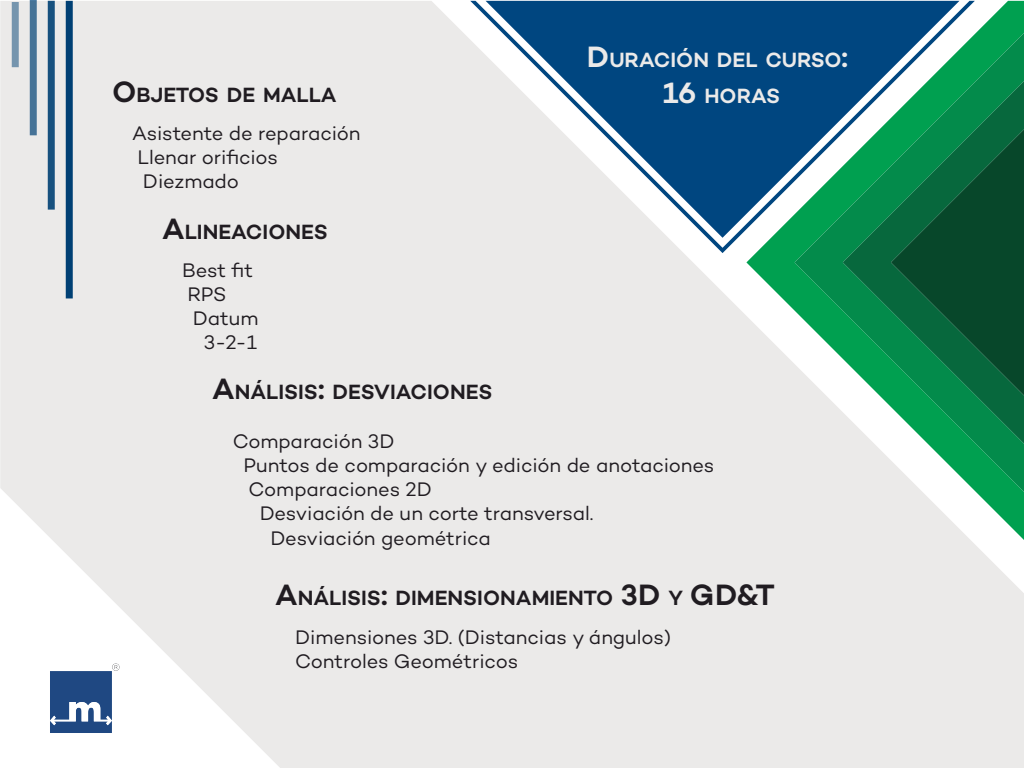
<style>
.page{position:relative;width:1024px;height:768px;background:#fff}
.page>*{position:absolute;margin:0;border:0;box-sizing:border-box;transform-origin:0 0}
.t1{font:600 21px "Campton";color:#201c21}
.t2{font:600 21px/36px "Campton";color:#ebeae9;text-align:center}
.t3{font:20px/24px "Campton";letter-spacing:-.01em;color:#201c21}
.s1{font-size:30px}
</style>
<div class="page">
<div style="left:0;top:1px;width:1024px;height:767px;background:#ebeae9"></div>
<svg style="left:470px;top:1px;width:276px;height:252px;fill:#ebeae9"></svg>
<svg style="left:486px;top:1px;width:260px;height:237px;fill:#004680"></svg>
<svg style="left:746px;top:1px;width:278px;height:539px"></svg>
<svg style="left:795px;top:33px;width:229px;height:459px"></svg>
<svg style="left:843px;top:81px;width:181px;height:363px"></svg>
<svg style="left:891px;top:129px;width:133px;height:266px;background:#076037"></svg>
<img style="left:19px;top:640px;width:124px;height:124px">
<div style="left:66px;top:1px;width:7px;height:297px;background:#004074"></div>
<div style="left:48px;top:1px;width:7px;height:209px;background:#17517f"></div>
<div style="left:30px;top:0;width:7px;height:135px;background:#467397"></div>
<div style="left:12px;top:2px;width:7px;height:65px;background:#7595ae"></div>
<p class="t1" style="left:112px;top:82px;width:226px"><span class="s1">O</span>BJETOS DE MALLA</p>
<p class="t3" style="left:132px;top:121px;width:230px">Asistente de reparación<br>Llenar orificios<br>Diezmado</p>
<p class="t1" style="left:162px;top:219px;width:167px"><span class="s1">A</span>LINEACIONES</p>
<p class="t3" style="left:182px;top:258px;width:72px">Best fit</p>
<p class="t3" style="left:188px;top:282px;width:40px">RPS</p>
<p class="t3" style="left:193px;top:306px;width:67px">Datum</p>
<p class="t3" style="left:204px;top:330px;width:55px">3-2-1</p>
<p class="t1" style="left:212px;top:379px;width:282px"><span class="s1">A</span>NÁLISIS<span class="s1">:</span> DESVIACIONES</p>
<p class="t2" style="left:587px;top:42px;width:263px"><span class="s1">D</span>URACIÓN DEL CURSO<span class="s1">:<br>16</span> HORAS</p>
<p class="t3" style="left:233px;top:428px;width:163px">Comparación 3D</p>
<p class="t3" style="left:243px;top:452px;width:473px">Puntos de comparación y edición de anotaciones</p>
<p class="t3" style="left:249px;top:476px;width:185px">Comparaciones 2D</p>
<p class="t3" style="left:260px;top:500px;width:335px">Desviación de un corte transversal.</p>
<p class="t3" style="left:270px;top:525px;width:222px">Desviación geométrica</p>
<p class="t1" style="left:275px;top:584px;width:501px"><span class="s1">A</span>NÁLISIS<span class="s1">:</span> DIMENSIONAMIENTO <span class="s1">3D</span> Y <span class="s1">GD&amp;T</span></p>
<p class="t3" style="left:295px;top:625px;width:377px">Dimensiones 3D. (Distancias y ángulos)<br>Controles Geométricos</p>
</div>
